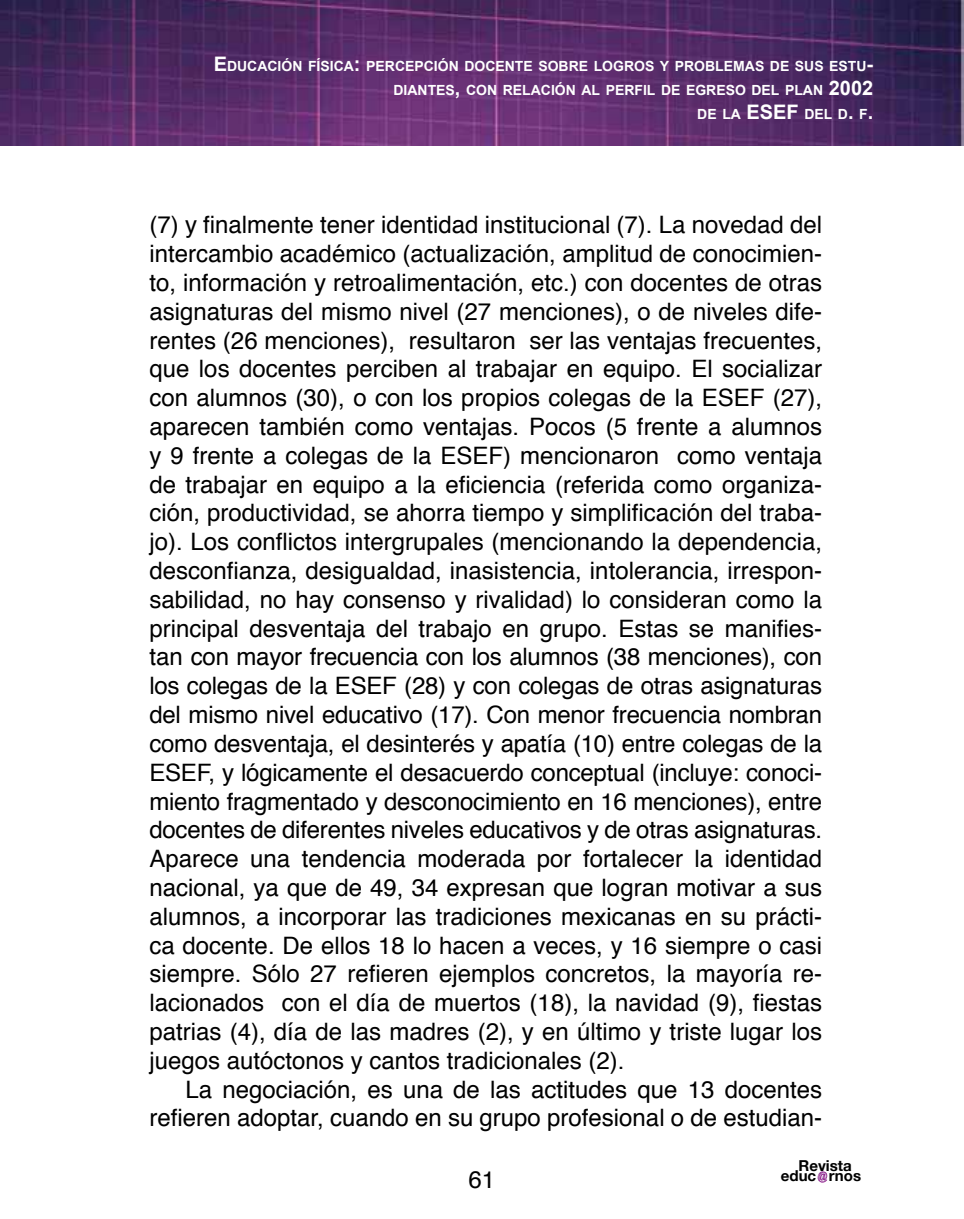
<style>
.page{position:relative;width:964px;height:1219px;background:#fff}
.page>*{position:absolute;margin:0;border:0;box-sizing:border-box;transform-origin:0 0}
.t1{font:24px/28.8px "Helvetica";color:#000;text-align:justify}
.t2{font:700 15px "Helvetica Neue";color:#000}
.t3{font:700 14px/24px "Arial";color:#fff;text-align:right}
.s1{font-size:20px}
</style>
<div class="page">
<img style="left:0;top:0;width:964px;height:146px">
<svg style="left:817px;top:1171px;width:10px;height:12px"></svg>
<p class="t3" style="left:214px;top:55px;width:661px"><span class="s1">E</span>DUCACIÓN FÍSICA<span class="s1">:</span> PERCEPCIÓN DOCENTE SOBRE LOGROS Y PROBLEMAS DE SUS ESTU<span class="s1">-<br></span>DIANTES<span class="s1">,</span> CON RELACIÓN AL PERFIL DE EGRESO DEL PLAN <span class="s1">2002<br></span>DE LA <span class="s1">ESEF</span> DEL D<span class="s1">.</span> F<span class="s1">.</span></p>
<p class="t1" style="left:149px;top:211px;width:674px">(7) y finalmente tener identidad institucional (7). La novedad del intercambio académico (actualización, amplitud de conocimien&shy;to, información y retroalimentación, etc.) con docentes de otras asignaturas del mismo nivel (27 menciones), o de niveles dife&shy;rentes (26 menciones), resultaron ser las ventajas frecuentes, que los docentes perciben al trabajar en equipo. El socializar con alumnos (30), o con los propios colegas de la ESEF (27), aparecen también como ventajas. Pocos (5 frente a alumnos y 9 frente a colegas de la ESEF) mencionaron como ventaja de trabajar en equipo a la eficiencia (referida como organiza&shy;ción, productividad, se ahorra tiempo y simplificación del traba&shy;jo). Los conflictos intergrupales (mencionando la dependencia, desconfianza, desigualdad, inasistencia, intolerancia, irrespon&shy;sabilidad, no hay consenso y rivalidad) lo consideran como la principal desventaja del trabajo en grupo. Estas se manifies&shy;tan con mayor frecuencia con los alumnos (38 menciones), con los colegas de la ESEF (28) y con colegas de otras asignaturas del mismo nivel educativo (17). Con menor frecuencia nombran como desventaja, el desinterés y apatía (10) entre colegas de la ESEF, y lógicamente el desacuerdo conceptual (incluye: conoci&shy;miento fragmentado y desconocimiento en 16 menciones), entre docentes de diferentes niveles educativos y de otras asignaturas.<br>Aparece una tendencia moderada por fortalecer la identidad nacional, ya que de 49, 34 expresan que logran motivar a sus alumnos, a incorporar las tradiciones mexicanas en su prácti&shy;ca docente. De ellos 18 lo hacen a veces, y 16 siempre o casi siempre. Sólo 27 refieren ejemplos concretos, la mayoría re&shy;lacionados con el día de muertos (18), la navidad (9), fiestas patrias (4), día de las madres (2), y en último y triste lugar los juegos autóctonos y cantos tradicionales (2).</p>
<p class="t1" style="left:149px;top:1075px;width:674px;text-align:right">La negociación, es una de las actitudes que 13 docentes refieren adoptar, cuando en su grupo profesional o de estudian-</p>
<p class="t1" style="left:469px;top:1166px;width:28px">61</p>
<p class="t2" style="left:798px;top:1157px;width:55px">Revista</p>
<p class="t2" style="left:781px;top:1167px;width:82px">educ rnos</p>
</div>
